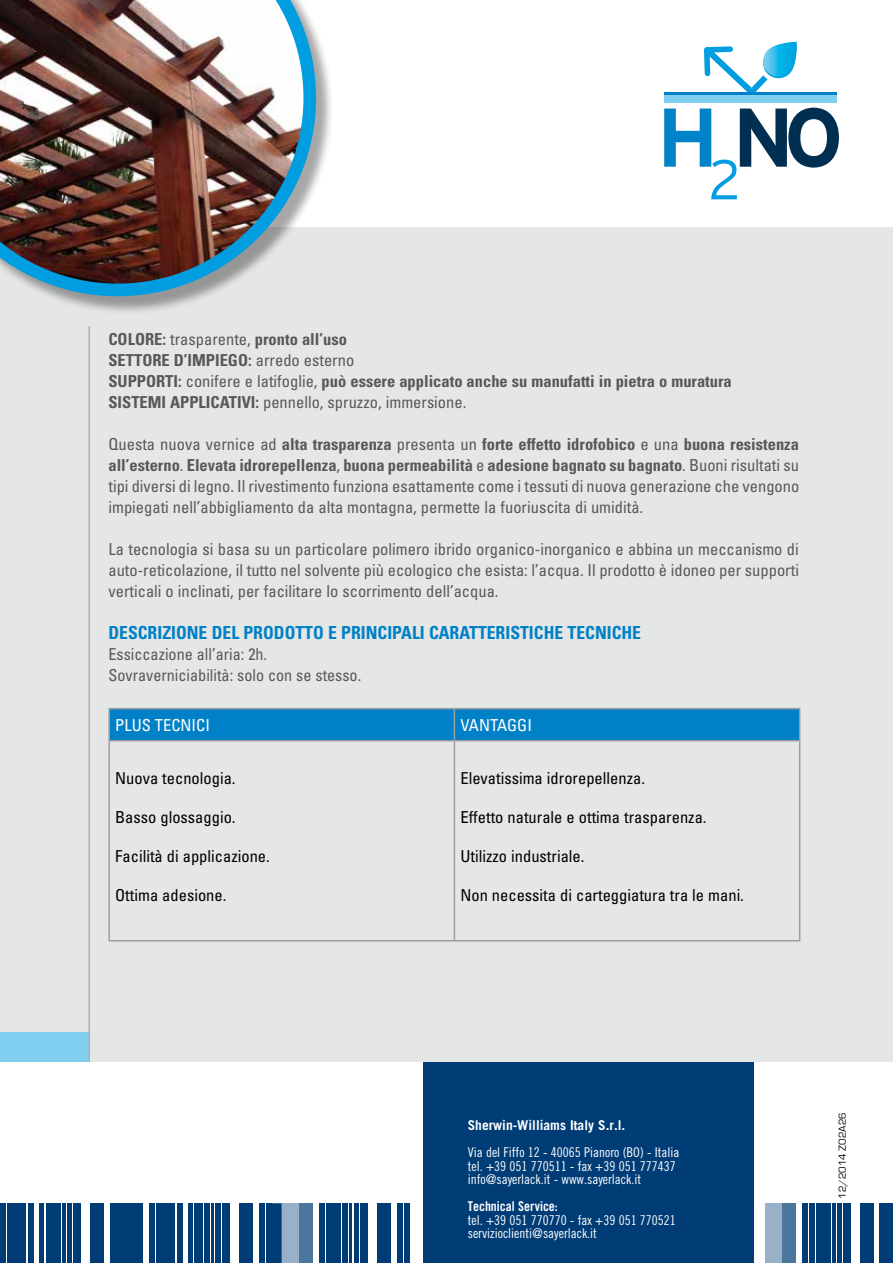
<style>
.page{position:relative;width:893px;height:1263px;background:#fff}
.page>*{position:absolute;margin:0;border:0;box-sizing:border-box;transform-origin:0 0}
.t1{font:700 condensed 18px "Univers";color:#0081c7}
.t2{font:condensed 16.5px/21px "Univers";color:#58585a;text-align:justify}
.t3{font:700 condensed 16.5px/21px "Univers";color:#58585a}
.t4{font:condensed 16.5px "Univers";color:#000}
.t5{font:condensed 16.5px "Univers";color:#fff}
.t6{font:13.5px/13.5px "Trade Gothic Cond Eighteen";color:#fff}
.t7{font:700 13.5px "Trade Gothic";color:#fff}
.t8{font:13.5px "Trade Gothic Bold Cond Twenty";color:#fff}
.t9{font:10.5px "Eurostile";color:#000}
.s1{font-weight:400}
.s2{font-weight:700}
</style>
<div class="page">
<div style="left:423px;top:1061px;width:331px;height:202px;background:#003c76"></div>
<div style="left:0;top:227px;width:893px;height:835px;background:#e5e6e6"></div>
<div style="left:879px;top:1203px;width:14px;height:60px;background:#003c76"></div>
<div style="left:282px;top:1203px;width:20px;height:60px;background:#99b1c8"></div>
<div style="left:377px;top:1203px;width:14px;height:60px;background:#003c76"></div>
<div style="left:299px;top:1203px;width:14px;height:60px;background:#4d769f"></div>
<div style="left:397px;top:1203px;width:5px;height:60px;background:#003c76"></div>
<div style="left:319px;top:1203px;width:5px;height:60px;background:#003c76"></div>
<div style="left:404px;top:1203px;width:6px;height:60px;background:#003c76"></div>
<div style="left:326px;top:1203px;width:6px;height:60px;background:#003c76"></div>
<hr style="left:356px;top:1203px;width:3px;height:60px;background:#003c76">
<div style="left:333px;top:1203px;width:8px;height:60px;background:#003c76"></div>
<hr style="left:342px;top:1203px;width:1px;height:60px;background:#003c76">
<div style="left:360px;top:1203px;width:8px;height:60px;background:#003c76"></div>
<hr style="left:343px;top:1203px;width:1px;height:60px;background:#003c76">
<hr style="left:344px;top:1203px;width:4px;height:60px;background:#003c76">
<hr style="left:354px;top:1203px;width:2px;height:60px;background:#003c76">
<hr style="left:349px;top:1203px;width:2px;height:60px;background:#003c76">
<hr style="left:351px;top:1203px;width:1px;height:60px;background:#003c76">
<div style="left:765px;top:1203px;width:20px;height:60px;background:#99b1c8"></div>
<div style="left:860px;top:1203px;width:14px;height:60px;background:#003c76"></div>
<div style="left:782px;top:1203px;width:14px;height:60px;background:#4d769f"></div>
<div style="left:802px;top:1203px;width:6px;height:60px;background:#003c76"></div>
<div style="left:809px;top:1203px;width:6px;height:60px;background:#003c76"></div>
<hr style="left:839px;top:1203px;width:3px;height:60px;background:#003c76">
<div style="left:816px;top:1203px;width:8px;height:60px;background:#003c76"></div>
<hr style="left:825px;top:1203px;width:1px;height:60px;background:#003c76">
<div style="left:844px;top:1203px;width:7px;height:60px;background:#003c76"></div>
<hr style="left:826px;top:1203px;width:1px;height:60px;background:#003c76">
<hr style="left:827px;top:1203px;width:4px;height:60px;background:#003c76">
<hr style="left:837px;top:1203px;width:2px;height:60px;background:#003c76">
<hr style="left:833px;top:1203px;width:1px;height:60px;background:#003c76">
<hr style="left:834px;top:1203px;width:1px;height:60px;background:#003c76">
<div style="left:90px;top:1203px;width:14px;height:60px;background:#003c76"></div>
<div style="left:110px;top:1203px;width:6px;height:60px;background:#003c76"></div>
<div style="left:0;top:1203px;width:6px;height:60px;background:#003c76"></div>
<div style="left:7px;top:1203px;width:6px;height:60px;background:#003c76"></div>
<div style="left:12px;top:1203px;width:11px;height:60px;background:#003c76"></div>
<hr style="left:23px;top:1203px;width:3px;height:60px;background:#003c76">
<hr style="left:69px;top:1203px;width:3px;height:60px;background:#003c76">
<hr style="left:28px;top:1203px;width:3px;height:60px;background:#003c76">
<hr style="left:31px;top:1203px;width:3px;height:60px;background:#003c76">
<hr style="left:39px;top:1203px;width:3px;height:60px;background:#003c76">
<hr style="left:41px;top:1203px;width:3px;height:60px;background:#003c76">
<div style="left:46px;top:1203px;width:8px;height:60px;background:#003c76"></div>
<hr style="left:55px;top:1203px;width:1px;height:60px;background:#003c76">
<div style="left:74px;top:1203px;width:7px;height:60px;background:#003c76"></div>
<hr style="left:57px;top:1203px;width:4px;height:60px;background:#003c76">
<hr style="left:67px;top:1203px;width:2px;height:60px;background:#003c76">
<hr style="left:63px;top:1203px;width:1px;height:60px;background:#003c76">
<hr style="left:64px;top:1203px;width:1px;height:60px;background:#003c76">
<div style="left:112px;top:1203px;width:20px;height:60px;background:#003c76"></div>
<div style="left:239px;top:1203px;width:14px;height:60px;background:#003c76"></div>
<div style="left:129px;top:1203px;width:14px;height:60px;background:#003c76"></div>
<div style="left:259px;top:1203px;width:5px;height:60px;background:#003c76"></div>
<div style="left:149px;top:1203px;width:6px;height:60px;background:#003c76"></div>
<div style="left:266px;top:1203px;width:6px;height:60px;background:#003c76"></div>
<div style="left:156px;top:1203px;width:6px;height:60px;background:#003c76"></div>
<svg style="left:272px;top:1203px;width:10px;height:60px"></svg>
<div style="left:161px;top:1203px;width:11px;height:60px;background:#003c76"></div>
<hr style="left:172px;top:1203px;width:3px;height:60px;background:#003c76">
<hr style="left:218px;top:1203px;width:3px;height:60px;background:#003c76">
<hr style="left:177px;top:1203px;width:3px;height:60px;background:#003c76">
<hr style="left:180px;top:1203px;width:2px;height:60px;background:#003c76">
<hr style="left:188px;top:1203px;width:3px;height:60px;background:#003c76">
<hr style="left:190px;top:1203px;width:3px;height:60px;background:#003c76">
<div style="left:195px;top:1203px;width:8px;height:60px;background:#003c76"></div>
<hr style="left:204px;top:1203px;width:1px;height:60px;background:#003c76">
<div style="left:222px;top:1203px;width:8px;height:60px;background:#003c76"></div>
<hr style="left:205px;top:1203px;width:1px;height:60px;background:#003c76">
<hr style="left:206px;top:1203px;width:4px;height:60px;background:#003c76">
<hr style="left:216px;top:1203px;width:2px;height:60px;background:#003c76">
<hr style="left:211px;top:1203px;width:2px;height:60px;background:#003c76">
<hr style="left:213px;top:1203px;width:1px;height:60px;background:#003c76">
<div style="left:110px;top:709px;width:689px;height:31px;background:#0081c7"></div>
<hr style="left:108px;top:708px;width:346px;height:1px;background:#9c9e9f">
<hr style="left:108px;top:709px;width:2px;height:31px;background:#9c9e9f">
<hr style="left:454px;top:708px;width:346px;height:1px;background:#9c9e9f">
<hr style="left:454px;top:709px;width:1px;height:31px;background:#9c9e9f">
<hr style="left:799px;top:709px;width:1px;height:31px;background:#9c9e9f">
<hr style="left:108px;top:740px;width:346px;height:1px;background:#9c9e9f">
<hr style="left:108px;top:741px;width:2px;height:199px;background:#9c9e9f">
<hr style="left:454px;top:740px;width:346px;height:1px;background:#9c9e9f">
<hr style="left:454px;top:741px;width:1px;height:199px;background:#9c9e9f">
<hr style="left:799px;top:741px;width:1px;height:199px;background:#9c9e9f">
<hr style="left:108px;top:940px;width:346px;height:1px;background:#9c9e9f">
<hr style="left:454px;top:940px;width:346px;height:1px;background:#9c9e9f">
<div style="left:0;top:0;width:335px;height:315px;background:#000;opacity:.35"></div>
<img style="left:0;top:0;width:316px;height:296px">
<svg style="left:699px;top:42px;width:98px;height:51px"></svg>
<svg style="left:664px;top:108px;width:175px;height:91px"></svg>
<div style="left:664px;top:95px;width:173px;height:8px;background:#81cff0"></div>
<hr style="left:664px;top:93px;width:173px;height:2px;background:#0081c7">
<div style="left:0;top:1032px;width:89px;height:30px;background:#81cff0"></div>
<hr style="left:89px;top:326px;width:1px;height:736px;background:#adaeb0">
<p class="t3" style="left:108px;top:328px;width:625px">COLORE: <span class="s1">trasparente,</span> pronto all’uso<br>SETTORE D’IMPIEGO: <span class="s1">arredo esterno<br></span>SUPPORTI: <span class="s1">conifere e latifoglie,</span> può essere applicato anche su manufatti in pietra o muratura SISTEMI APPLICATIVI: <span class="s1">pennello, spruzzo, immersione.</span></p>
<p class="t2" style="left:108px;top:433px;width:692px">Questa nuova vernice ad <span class="s2">alta trasparenza</span> presenta un <span class="s2">forte effetto idrofobico</span> e una <span class="s2">buona resistenza all’esterno</span>. <span class="s2">Elevata idrorepellenza</span>, <span class="s2">buona permeabilità</span> e <span class="s2">adesione bagnato su bagnato</span>. Buoni risultati su tipi diversi di legno. Il rivestimento funziona esattamente come i tessuti di nuova generazione che vengono impiegati nell’abbigliamento da alta montagna, permette la fuoriuscita di umidità.</p>
<p class="t2" style="left:108px;top:538px;width:692px">La tecnologia si basa su un particolare polimero ibrido organico-inorganico e abbina un meccanismo di auto-reticolazione, il tutto nel solvente più ecologico che esista: l’acqua. Il prodotto è idoneo per supporti verticali o inclinati, per facilitare lo scorrimento dell’acqua.</p>
<p class="t1" style="left:108px;top:621px;width:534px">DESCRIZIONE DEL PRODOTTO E PRINCIPALI CARATTERISTICHE TECNICHE</p>
<p class="t2" style="left:108px;top:643px;width:254px">Essiccazione all’aria: 2h.<br>Sovraverniciabilità: solo con se stesso.</p>
<p class="t5" style="left:115px;top:715px;width:96px">PLUS TECNICI</p>
<p class="t5" style="left:460px;top:715px;width:73px">VANTAGGI</p>
<p class="t4" style="left:115px;top:768px;width:122px">Nuova tecnologia.</p>
<p class="t4" style="left:115px;top:807px;width:122px">Basso glossaggio.</p>
<p class="t4" style="left:115px;top:846px;width:156px">Facilità di applicazione.</p>
<p class="t4" style="left:115px;top:885px;width:113px">Ottima adesione.</p>
<p class="t4" style="left:460px;top:768px;width:186px">Elevatissima idrorepellenza.</p>
<p class="t4" style="left:460px;top:807px;width:248px">Effetto naturale e ottima trasparenza.</p>
<p class="t4" style="left:460px;top:846px;width:126px">Utilizzo industriale.</p>
<p class="t4" style="left:460px;top:885px;width:285px">Non necessita di carteggiatura tra le mani.</p>
<p class="t7" style="left:468px;top:1117px;width:159px">Sherwin-Williams Italy S.r.l.</p>
<p class="t6" style="left:468px;top:1145px;width:213px">Via del Fiffo 12 - 40065 Pianoro (BO) - Italia tel. +39 051 770511 - fax +39 051 777437 info@sayerlack.it - www.sayerlack.it</p>
<p class="t8" style="left:468px;top:1198px;width:92px">Technical Service:</p>
<p class="t6" style="left:468px;top:1213px;width:210px">tel. +39 051 770770 - fax +39 051 770521 servizioclienti@sayerlack.it</p>
<p class="t9" style="left:837px;top:1199px;width:88px;rotate:-90deg">12/2014 Z02A26</p>
</div>
